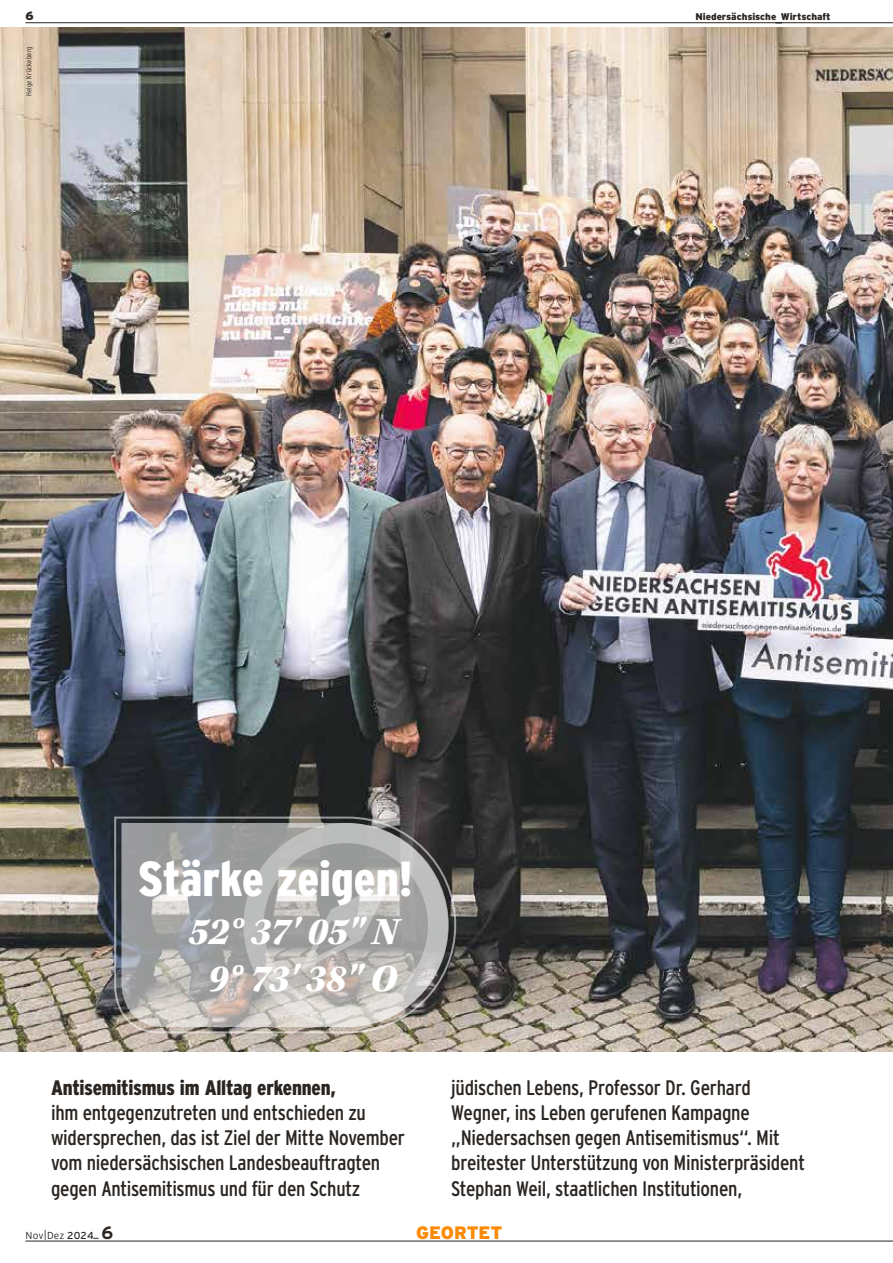
<style>
.page{position:relative;width:893px;height:1263px;background:#fff}
.page>*{position:absolute;margin:0;border:0;box-sizing:border-box;transform-origin:0 0}
.t1{font:900 condensed 49.2px "Interstate";color:#fff}
.t2{font:italic 900 39.6px/46.2px "Kepler Std";color:#fff;text-align:center}
.t3{font:condensed 21px/25.2px "Interstate";letter-spacing:-.015em;color:#2a2521}
.t4{font:900 condensed 21px "Interstate";letter-spacing:-.01em;color:#2a2521}
.t5{font:900 18px "Interstate";letter-spacing:-.01em;color:#fb8a04}
.t6{font:900 12px "Interstate";color:#2a2521}
.t7{font:300 10.2px "Interstate";letter-spacing:.02em;color:#2a2521}
.t8{font:900 9.75px "Interstate";letter-spacing:-.005em;color:#2a2521}
.t9{font:300 condensed 7.5px "Interstate";letter-spacing:.02em;color:#2a2521}
.s1{font-weight:400}
.s2{font-weight:700;font-size:17.85px}
</style>
<div class="page">
<img style="left:0;top:28px;width:893px;height:1023px">
<svg style="left:113px;top:816px;width:344px;height:218px"></svg>
<svg style="left:121px;top:823px;width:328px;height:204px"></svg>
<hr style="left:26px;top:1241px;width:867px;height:1px;background:#2a2521">
<hr style="left:26px;top:22px;width:867px;height:1px;background:#2a2521">
<p class="t6" style="left:26px;top:9px;width:10px">6</p>
<p class="t8" style="left:695px;top:11px;width:137px">Niedersächsische Wirtschaft</p>
<p class="t9" style="left:24px;top:96px;width:52px;rotate:-90deg">Helge Krückeberg</p>
<h1 class="t1" style="left:138px;top:849px;width:276px">Stärke zeigen!</h1>
<h2 class="t2" style="left:188px;top:910px;width:211px">52° 37' 05" N<br>9° 73' 38" O</h2>
<p class="t4" style="left:51px;top:1075px;width:286px">Antisemitismus im Alltag erkennen,</p>
<p class="t3" style="left:51px;top:1100px;width:355px">ihm entgegenzutreten und entschieden zu widersprechen, das ist Ziel der Mitte November vom niedersächsischen Landesbeauftragten gegen Antisemitismus und für den Schutz</p>
<p class="t3" style="left:451px;top:1075px;width:355px">jüdischen Lebens, Professor Dr. Gerhard Wegner, ins Leben gerufenen Kampagne „Niedersachsen gegen Antisemitismus“. Mit breitester Unterstützung von Ministerpräsident Stephan Weil, staatlichen Institutionen,</p>
<p class="t7" style="left:26px;top:1229px;width:89px">Nov|Dez <span class="s1">2024_</span> <span class="s2">6</span></p>
<p class="t5" style="left:416px;top:1221px;width:88px">GEORTET</p>
</div>
